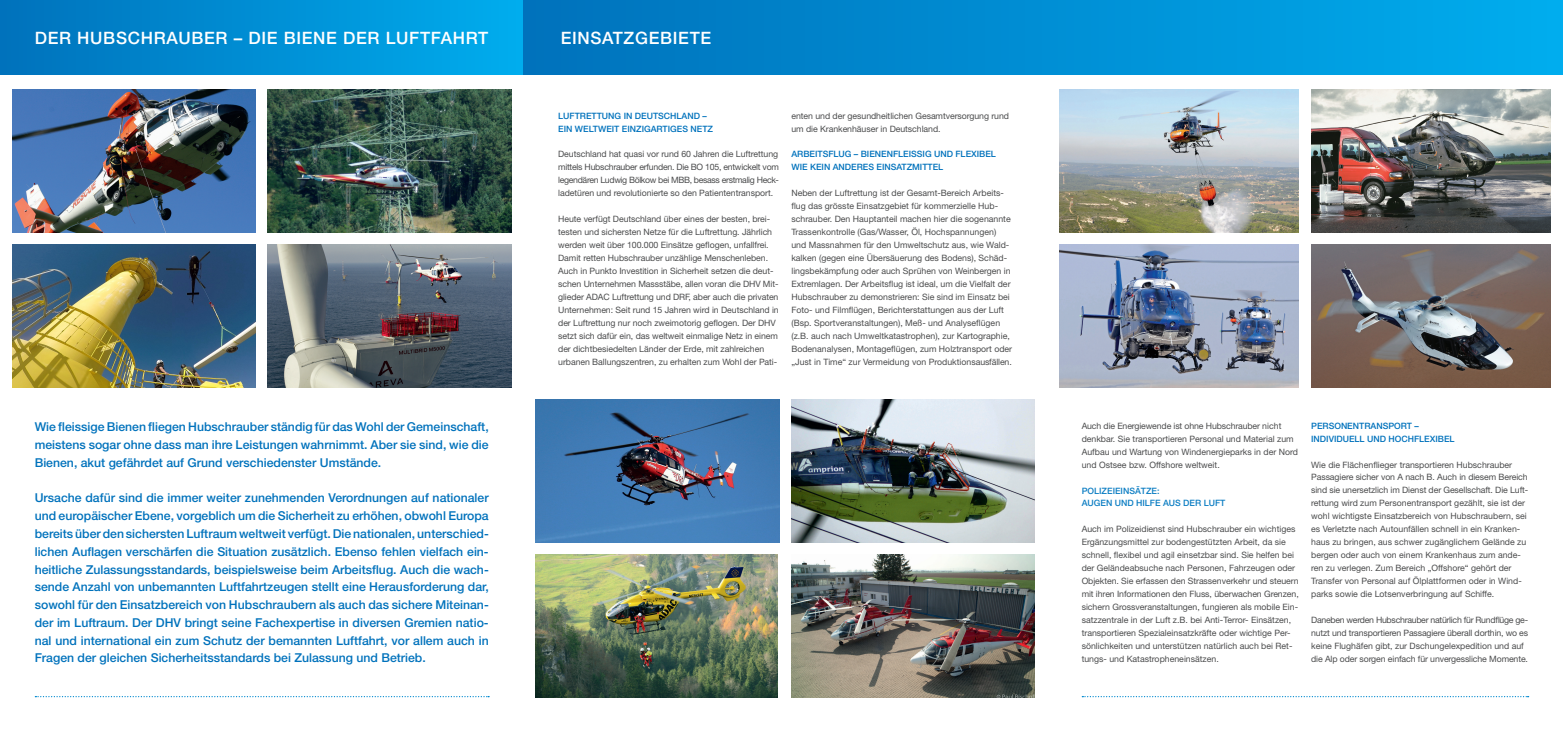
<style>
.page{position:relative;width:1563px;height:737px;background:#fff}
.page>*{position:absolute;margin:0;border:0;box-sizing:border-box;transform-origin:0 0}
.t1{font:500 17.06px "Helvetica Neue";letter-spacing:.04em;color:#fff}
.t2{font:500 12.25px/17.8px "Helvetica Neue";color:#0072bc;text-align:justify}
.t3{font:8.75px/13px "Helvetica Neue";color:#4b4c4d}
.t4{font:500 8.75px/13px "Helvetica Neue";color:#0072bc}
.t5{font:500 8.75px/13px "Helvetica Neue CE";color:#0072bc}
.t6{font:500 8.75px/13px "Helvetica Neue";color:#0d7ec3}
</style>
<div class="page">
<div style="left:0;top:0;width:523px;height:74px;background:linear-gradient(to right,#0071bb,#00aced)"></div>
<div style="left:523px;top:0;width:1040px;height:74px;background:linear-gradient(to right,#0071bb,#00aded)"></div>
<img style="left:536px;top:554px;width:242px;height:143px">
<img style="left:1059px;top:244px;width:239px;height:143px">
<img style="left:268px;top:89px;width:243px;height:143px">
<img style="left:791px;top:399px;width:243px;height:143px">
<img style="left:12px;top:89px;width:243px;height:143px">
<img style="left:536px;top:399px;width:243px;height:143px">
<img style="left:268px;top:244px;width:243px;height:143px">
<img style="left:791px;top:554px;width:243px;height:143px">
<svg style="left:35px;top:696px;width:454px;height:1px"></svg>
<svg style="left:1082px;top:696px;width:446px;height:1px"></svg>
<img style="left:1311px;top:89px;width:239px;height:143px">
<img style="left:1059px;top:89px;width:239px;height:143px">
<img style="left:12px;top:244px;width:243px;height:143px">
<img style="left:1311px;top:244px;width:239px;height:143px">
<h1 class="t1" style="left:35px;top:28px;width:455px">DER HUBSCHRAUBER – DIE BIENE DER LUFTFAHRT</h1>
<h1 class="t1" style="left:561px;top:28px;width:152px">EINSATZGEBIETE</h1>
<h2 class="t2" style="left:35px;top:418px;width:455px">Wie fleissige Bienen fliegen Hubschrauber ständig für das Wohl der Gemeinschaft, meistens sogar ohne dass man ihre Leistungen wahrnimmt. Aber sie sind, wie die Bienen, akut gefährdet auf Grund verschiedenster Umstände.</h2>
<p class="t2" style="left:35px;top:489px;width:455px">Ursache dafür sind die immer weiter zunehmenden Verordnungen auf nationaler und europäischer Ebene, vorgeblich um die Sicherheit zu erhöhen, obwohl Europa bereits über den sichersten Luftraum weltweit verfügt. Die nationalen, unterschied&shy;lichen Auflagen verschärfen die Situation zusätzlich. Ebenso fehlen vielfach ein&shy;heitliche Zulassungsstandards, beispielsweise beim Arbeitsflug. Auch die wach&shy;sende Anzahl von unbemannten Luftfahrtzeugen stellt eine Herausforderung dar, sowohl für den Einsatzbereich von Hubschraubern als auch das sichere Miteinan&shy;der im Luftraum. Der DHV bringt seine Fachexpertise in diversen Gremien natio&shy;nal und international ein zum Schutz der bemannten Luftfahrt, vor allem auch in Fragen der gleichen Sicherheitsstandards bei Zulassung und Betrieb.</p>
<p class="t5" style="left:558px;top:109px;width:156px">LUFTRETTUNG IN DEUTSCHLAND –<br>EIN WELTWEIT EINZIGARTIGES NETZ</p>
<p class="t3" style="left:558px;top:148px;width:222px;text-align:justify">Deutschland hat quasi vor rund 60 Jahren die Luftrettung mittels Hubschrauber erfunden. Die BO 105, entwickelt vom legendären Ludwig Bölkow bei MBB, besass erstmalig Heck&shy;ladetüren und revolutionierte so den Patiententransport.</p>
<p class="t3" style="left:558px;top:212px;width:222px">Heute verfügt Deutschland über eines der besten, brei&shy;testen und sichersten Netze für die Luftrettung. Jährlich werden weit über 100.000 Einsätze geflogen, unfallfrei.<br>Damit retten Hubschrauber unzählige Menschenleben.<br>Auch in Punkto Investition in Sicherheit setzen die deut&shy;schen Unternehmen Massstäbe, allen voran die DHV Mit&shy;glieder ADAC Luftrettung und DRF, aber auch die privaten Unternehmen: Seit rund 15 Jahren wird in Deutschland in der Luftrettung nur noch zweimotorig geflogen. Der DHV setzt sich dafür ein, das weltweit einmalige Netz in einem der dichtbesiedelten Länder der Erde, mit zahlreichen urbanen Ballungszentren, zu erhalten zum Wohl der Pati-</p>
<p class="t3" style="left:791px;top:109px;width:219px">enten und der gesundheitlichen Gesamtversorgung rund um die Krankenhäuser in Deutschland.</p>
<p class="t4" style="left:791px;top:148px;width:206px">ARBEITSFLUG – BIENENFLEISSIG UND FLEXIBEL<br>WIE KEIN ANDERES EINSATZMITTEL</p>
<p class="t3" style="left:791px;top:186px;width:222px">Neben der Luftrettung ist der Gesamt-Bereich Arbeits&shy;flug das grösste Einsatzgebiet für kommerzielle Hub&shy;schrauber. Den Hauptanteil machen hier die sogenannte Trassenkontrolle (Gas/Wasser, Öl, Hochspannungen) und Massnahmen für den Umweltschutz aus, wie Wald&shy;kalken (gegen eine Übersäuerung des Bodens), Schäd&shy;lingsbekämpfung oder auch Sprühen von Weinbergen in Extremlagen. Der Arbeitsflug ist ideal, um die Vielfalt der Hubschrauber zu demonstrieren: Sie sind im Einsatz bei Foto- und Filmflügen, Berichterstattungen aus der Luft (Bsp. Sportveranstaltungen), Meß- und Analyseflügen (z.B. auch nach Umweltkatastrophen), zur Kartographie, Bodenanalysen, Montageflügen, zum Holztransport oder „Just in Time“ zur Vermeidung von Produktionsausfällen.</p>
<p class="t3" style="left:1081px;top:419px;width:218px">Auch die Energiewende ist ohne Hubschrauber nicht denkbar. Sie transportieren Personal und Material zum Aufbau und Wartung von Windenergieparks in der Nord und Ostsee bzw. Offshore weltweit.</p>
<p class="t6" style="left:1081px;top:484px;width:145px">POLIZEIEINSÄTZE:<br>AUGEN UND HILFE AUS DER LUFT</p>
<p class="t3" style="left:1081px;top:522px;width:219px">Auch im Polizeidienst sind Hubschrauber ein wichtiges Ergänzungsmittel zur bodengestützten Arbeit, da sie schnell, flexibel und agil einsetzbar sind. Sie helfen bei der Geländeabsuche nach Personen, Fahrzeugen oder Objekten. Sie erfassen den Strassenverkehr und steuern mit ihren Informationen den Fluss, überwachen Grenzen, sichern Grossveranstaltungen, fungieren als mobile Ein&shy;satzzentrale in der Luft z.B. bei Anti-Terror- Einsätzen, transportieren Spezialeinsatzkräfte oder wichtige Per&shy;sönlichkeiten und unterstützen natürlich auch bei Ret&shy;tungs- und Katastropheneinsätzen.</p>
<p class="t4" style="left:1311px;top:419px;width:145px">PERSONENTRANSPORT –<br>INDIVIDUELL UND HOCHFLEXIBEL</p>
<p class="t3" style="left:1311px;top:458px;width:219px">Wie die Flächenflieger transportieren Hubschrauber Passagiere sicher von A nach B. Auch in diesem Bereich sind sie unersetzlich im Dienst der Gesellschaft. Die Luft&shy;rettung wird zum Personentransport gezählt, sie ist der wohl wichtigste Einsatzbereich von Hubschraubern, sei es Verletzte nach Autounfällen schnell in ein Kranken&shy;haus zu bringen, aus schwer zugänglichem Gelände zu bergen oder auch von einem Krankenhaus zum ande&shy;ren zu verlegen. Zum Bereich „Offshore“ gehört der Transfer von Personal auf Ölplattformen oder in Wind&shy;parks sowie die Lotsenverbringung auf Schiffe.</p>
<p class="t3" style="left:1311px;top:613px;width:219px">Daneben werden Hubschrauber natürlich für Rundflüge ge&shy;nutzt und transportieren Passagiere überall dorthin, wo es keine Flughäfen gibt, zur Dschungelexpedition und auf die Alp oder sorgen einfach für unvergessliche Momente.</p>
</div>
